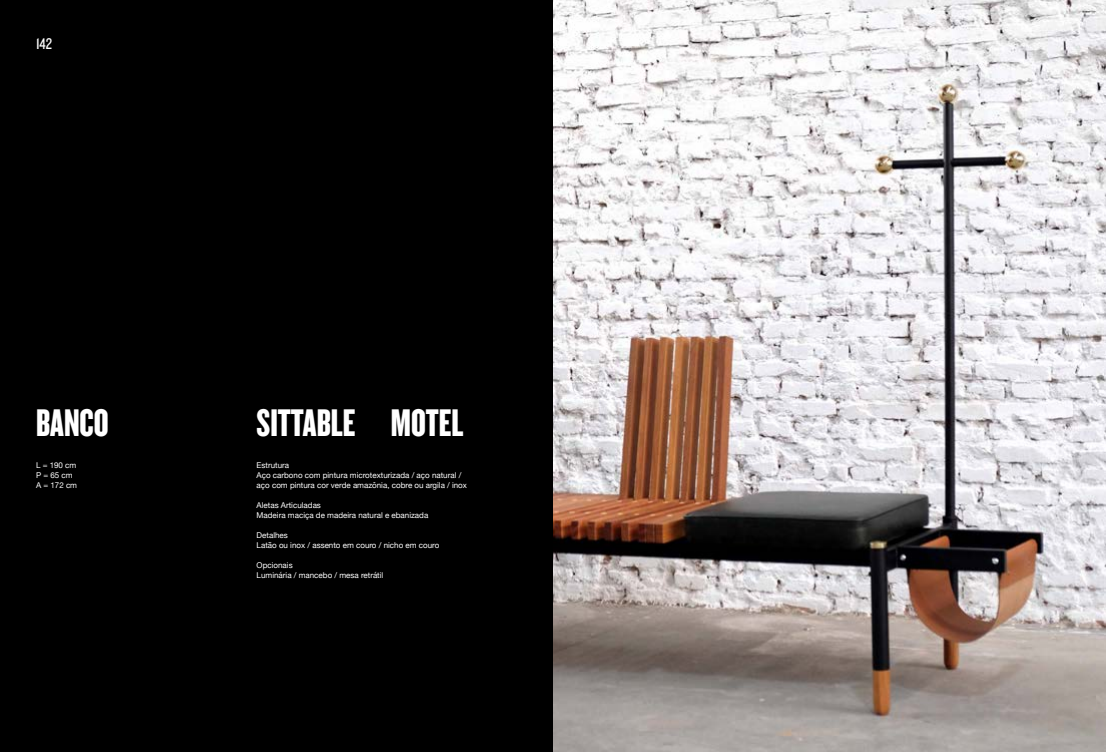
<style>
.page{position:relative;width:1106px;height:752px;background:#fff}
.page>*{position:absolute;margin:0;border:0;box-sizing:border-box;transform-origin:0 0}
.t1{font:40px "Knockout HTF68 Full Featherwt";color:#fff}
.t2{font:16px "Knockout HTF29 Junior Liteweight";color:#fff}
.t3{font:8px/10px "Helvetica Neue";color:#fff}
</style>
<div class="page">
<div style="left:0;top:0;width:553px;height:751px;background:#000"></div>
<img style="left:553px;top:0;width:553px;height:751px">
<h2 class="t2" style="left:36px;top:35px;width:18px">142</h2>
<h1 class="t1" style="left:36px;top:402px;width:74px">BANCO</h1>
<p class="t3" style="left:36px;top:460px;width:43px">L = 190 cm<br>P = 65 cm<br>A = 172 cm</p>
<h1 class="t1" style="left:257px;top:402px;width:208px">SITTABLE MOTEL</h1>
<p class="t3" style="left:257px;top:460px;width:212px">Estrutura<br>Aço carbono com pintura microtexturizada / aço natural / aço com pintura cor verde amazônia, cobre ou argila / inox</p>
<p class="t3" style="left:257px;top:500px;width:173px">Aletas Articuladas<br>Madeira maciça de madeira natural e ebanizada</p>
<p class="t3" style="left:257px;top:530px;width:184px">Detalhes<br>Latão ou inox / assento em couro / nicho em couro</p>
<p class="t3" style="left:257px;top:560px;width:128px">Opcionais<br>Luminária / mancebo / mesa retrátil</p>
</div>
